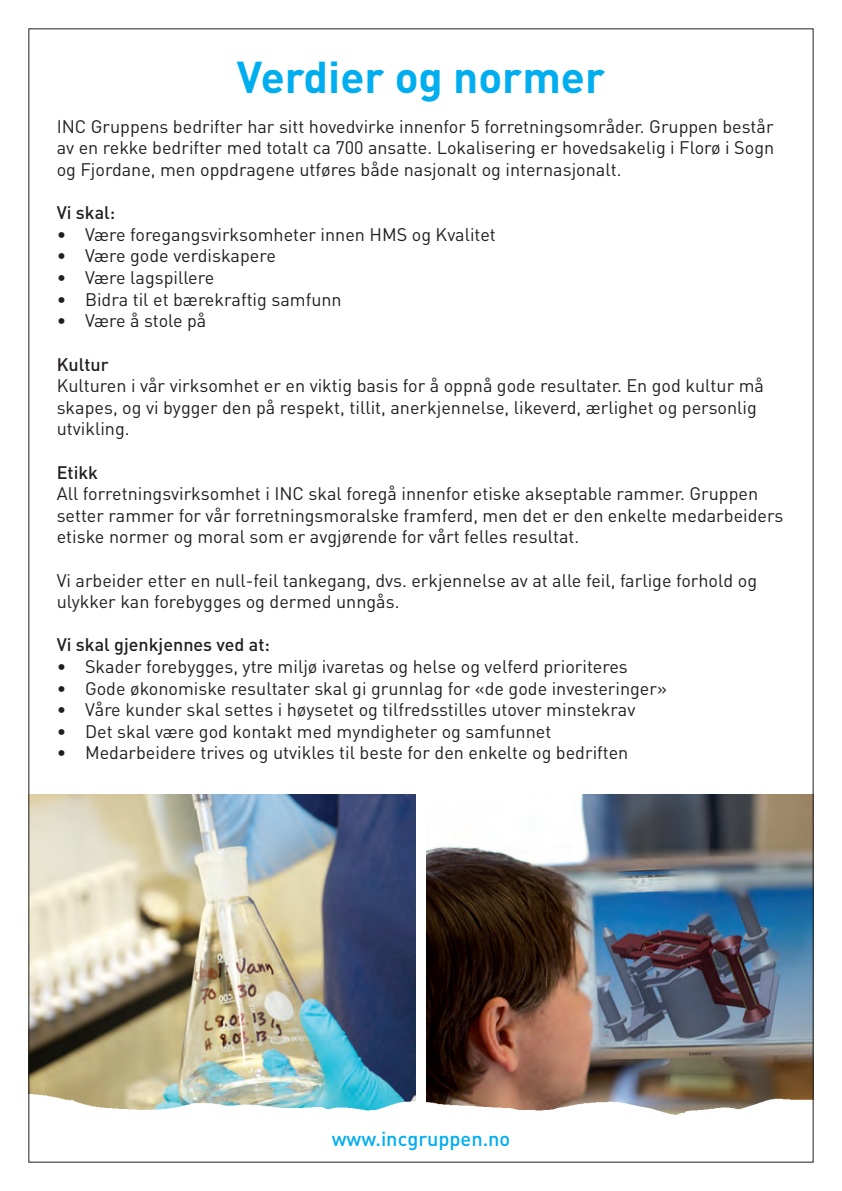
<style>
.page{position:relative;width:842px;height:1191px;background:#fff}
.page>*{position:absolute;margin:0;border:0;box-sizing:border-box;transform-origin:0 0}
.t1{font:700 44px "DIN";color:#00aeef}
.t2{font:500 20px "DIN";color:#00aeef}
.t3{font:18px/21.6px "DIN";color:#231f20}
.t4{font:500 18px "DIN";color:#231f20}
</style>
<div class="page">
<img style="left:30px;top:794px;width:385px;height:298px">
<img style="left:427px;top:794px;width:385px;height:298px">
<img style="left:30px;top:1092px;width:782px;height:23px">
<h1 class="t1" style="left:237px;top:47px;width:370px">Verdier og normer</h1>
<p class="t3" style="left:57px;top:116px;width:719px;text-align:justify">INC Gruppens bedrifter har sitt hovedvirke innenfor 5 forretningsområder. Gruppen består av en rekke bedrifter med totalt ca 700 ansatte. Lokalisering er hovedsakelig i Florø i Sogn og Fjordane, men oppdragene utføres både nasjonalt og internasjonalt.</p>
<p class="t4" style="left:57px;top:201px;width:60px">Vi skal:</p>
<p class="t3" style="left:57px;top:224px;width:441px">• Være foregangsvirksomheter innen HMS og Kvalitet</p>
<p class="t3" style="left:57px;top:245px;width:221px">• Være gode verdiskapere</p>
<p class="t3" style="left:57px;top:267px;width:159px">• Være lagspillere</p>
<p class="t3" style="left:57px;top:289px;width:286px">• Bidra til et bærekraftig samfunn</p>
<p class="t3" style="left:57px;top:310px;width:151px">• Være å stole på</p>
<p class="t4" style="left:57px;top:352px;width:53px">Kultur</p>
<p class="t3" style="left:57px;top:375px;width:709px">Kulturen i vår virksomhet er en viktig basis for å oppnå gode resultater. En god kultur må skapes, og vi bygger den på respekt, tillit, anerkjennelse, likeverd, ærlighet og personlig utvikling.</p>
<p class="t4" style="left:57px;top:460px;width:43px">Etikk</p>
<p class="t3" style="left:57px;top:483px;width:728px">All forretningsvirksomhet i INC skal foregå innenfor etiske akseptable rammer. Gruppen setter rammer for vår forretningsmoralske framferd, men det er den enkelte medarbeiders etiske normer og moral som er avgjørende for vårt felles resultat.</p>
<p class="t3" style="left:57px;top:569px;width:702px">Vi arbeider etter en null-feil tankegang, dvs. erkjennelse av at alle feil, farlige forhold og ulykker kan forebygges og dermed unngås.</p>
<p class="t4" style="left:57px;top:633px;width:215px">Vi skal gjenkjennes ved at:</p>
<p class="t3" style="left:57px;top:656px;width:573px">• Skader forebygges, ytre miljø ivaretas og helse og velferd prioriteres</p>
<p class="t3" style="left:57px;top:677px;width:612px">• Gode økonomiske resultater skal gi grunnlag for «de gode investeringer»</p>
<p class="t3" style="left:57px;top:699px;width:580px">• Våre kunder skal settes i høysetet og tilfredsstilles utover minstekrav</p>
<p class="t3" style="left:57px;top:721px;width:496px">• Det skal være god kontakt med myndigheter og samfunnet</p>
<p class="t3" style="left:57px;top:742px;width:573px">• Medarbeidere trives og utvikles til beste for den enkelte og bedriften</p>
<p class="t2" style="left:332px;top:1125px;width:180px">www.incgruppen.no</p>
</div>
